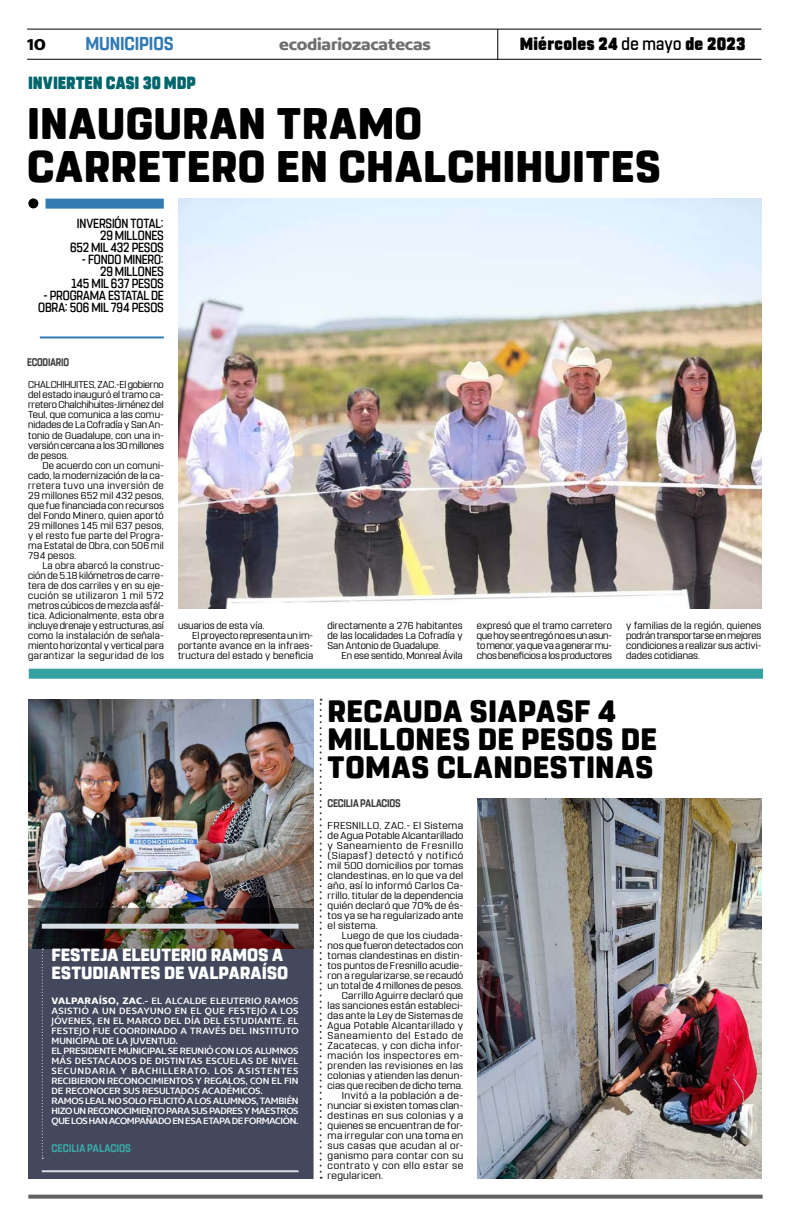
<style>
.page{position:relative;width:791px;height:1225px;background:#fff}
.page>*{position:absolute;margin:0;border:0;box-sizing:border-box;transform-origin:0 0}
.t1{font:800 44px/43px "Rohn Rounded";letter-spacing:.015em;color:#000}
.t2{font:800 30.8px/28px "Rohn Rounded";letter-spacing:.015em;color:#000}
.t3{font:700 18.6px "Rohn Rounded";letter-spacing:-.01em;color:#327ab3;scale:.91 1}
.t4{font:800 17.6px/18px "Rohn Rounded";color:#fff}
.t5{font:900 17.6px "Rohn Rounded";letter-spacing:.02em;color:#000;scale:.91 1}
.t6{font:900 17.6px "Rohn Rounded";color:#00666c;scale:.87 1}
.t7{font:700 16.9px "Concord";letter-spacing:-.01em;color:#706f6f}
.t8{font:700 16.9px "Concord";color:#000}
.t9{font:500 13.2px/12px "Rohn Rounded";letter-spacing:-.01em;color:#000;text-align:right;scale:.87 1}
.t10{font:700 11px "Rohn Rounded";letter-spacing:-.015em;color:#3d3d3d;scale:.86 1}
.t11{font:700 11px "Rohn Rounded";letter-spacing:.005em;color:#3ba8a6;scale:.9 1}
.t12{font:700 11px "Rohn Rounded";letter-spacing:-.015em;color:#3d3d3d;scale:.83 1}
.t13{font:10px/10px "Rohn Rounded";letter-spacing:.02em;color:#000;text-align:justify}
.t14{font:10px/10px "Concord";letter-spacing:-.01em;color:#fff}
.t15{font:10px/10px "Rohn Rounded";letter-spacing:.02em;color:#000;text-align:justify;scale:1.08 1}
.t16{font:10px "Rohn Rounded";letter-spacing:.02em;color:#000;scale:1.05 1}
.t17{font:10px "Rohn Rounded";letter-spacing:.04em;color:#000;scale:1.08 1}
.t18{font:10px "Rohn Rounded";letter-spacing:.04em;color:#000;scale:1.05 1}
.t19{font:10px "Rohn Rounded";letter-spacing:-.005em;color:#000}
.t20{font:10px "Rohn Rounded";letter-spacing:.055em;color:#000;scale:1.05 1}
.t21{font:10px "Rohn Rounded";letter-spacing:.05em;color:#000;scale:1.08 1}
.t22{font:10px "Rohn Rounded";letter-spacing:.065em;color:#000;scale:1.05 1}
.s1{font-weight:500}
.s2{font-weight:700}
</style>
<div class="page">
<img style="left:28px;top:699px;width:285px;height:209px">
<svg style="left:28px;top:1194px;width:735px;height:4px;background:#7a7a7a"></svg>
<hr style="left:27px;top:29px;width:734px;height:1px;background:#000">
<hr style="left:27px;top:59px;width:734px;height:1px;background:#000">
<hr style="left:497px;top:29px;width:1px;height:31px;background:#000">
<div style="left:29px;top:668px;width:734px;height:10px;background:#36a1a1"></div>
<svg style="left:320px;top:698px;width:2px;height:480px"></svg>
<svg style="left:28px;top:908px;width:286px;height:270px;background:#434656"></svg>
<svg style="left:42px;top:948px;width:1px;height:210px"></svg>
<div style="left:42px;top:923px;width:257px;height:5px;background:#d6dee3"></div>
<hr style="left:42px;top:1170px;width:257px;height:2px;background:#d6dee3">
<div style="left:46px;top:199px;width:118px;height:10px;background:#327ab3"></div>
<hr style="left:40px;top:336px;width:124px;height:2px;background:#327ab3">
<div style="left:28px;top:198px;width:10px;height:10px;background:#000;border-radius:50%"></div>
<img style="left:178px;top:199px;width:583px;height:409px">
<img style="left:477px;top:798px;width:284px;height:380px">
<h3 class="t8" style="left:27px;top:34px;width:20px">10</h3>
<h3 class="t3" style="left:86px;top:33px;width:98px">MUNICIPIOS</h3>
<h3 class="t7" style="left:279px;top:34px;width:153px">ecodiariozacatecas</h3>
<h3 class="t5" style="left:520px;top:34px;width:250px">Miércoles 24 <span class="s1">de mayo</span> de 2023</h3>
<h3 class="t6" style="left:28px;top:73px;width:194px">INVIERTEN CASI 30 MDP</h3>
<h1 class="t1" style="left:27px;top:103px;width:635px">INAUGURAN TRAMO<br>CARRETERO EN CHALCHIHUITES</h1>
<h3 class="t9" style="left:70px;top:218px;width:109px">INVERSIÓN TOTAL:<br>29 MILLONES<br>652 MIL 432 PESOS</h3>
<h3 class="t9" style="left:71px;top:254px;width:108px">- FONDO MINERO:<br>29 MILLONES<br>145 MIL 637 PESOS</h3>
<h3 class="t9" style="left:38px;top:290px;width:146px;text-align:center">- PROGRAMA ESTATAL DE<br>OBRA: 506 MIL 794 PESOS</h3>
<p class="t12" style="left:27px;top:356px;width:52px">ECODIARIO</p>
<p class="t13" style="left:28px;top:380px;width:137px">CHALCHIHUITES, ZAC.-El gobierno del estado inauguró el tramo ca&shy;rretero Chalchihuites-Jiménez del Teul, que comunica a las comu&shy;nidades de La Cofradía y San An&shy;tonio de Guadalupe, con una in&shy;versión cercana a los 30 millones de pesos.</p>
<p class="t13" style="left:28px;top:460px;width:137px;text-indent:14px">De acuerdo con un comuni&shy;cado, la modernización de la ca&shy;rretera tuvo una inversión de 29 millones 652 mil 432 pesos, que fue financiada con recursos del Fondo Minero, quien aportó 29 millones 145 mil 637 pesos, y el resto fue parte del Progra&shy;ma Estatal de Obra, con 506 mil 794 pesos.</p>
<p class="t13" style="left:28px;top:560px;width:137px;text-indent:14px">La obra abarcó la construc&shy;ción de 5.18 kilómetros de carre&shy;tera de dos carriles y en su eje&shy;cución se utilizaron 1 mil 572 metros cúbicos de mezcla asfál&shy;tica. Adicionalmente, esta obra incluye drenaje y estructuras, así como la instalación de señala&shy;miento horizontal y vertical para garantizar la seguridad de los</p>
<p class="t13" style="left:178px;top:620px;width:88px">usuarios de esta vía.</p>
<p class="t19" style="left:192px;top:629px;width:123px">El proyecto representa un im-</p>
<p class="t13" style="left:178px;top:640px;width:137px">portante avance en la infraes-</p>
<p class="t13" style="left:178px;top:650px;width:137px">tructura del estado y beneficia</p>
<p class="t13" style="left:327px;top:620px;width:137px">directamente a 276 habitantes de las localidades La Cofradía y San Antonio de Guadalupe.</p>
<p class="t13" style="left:342px;top:650px;width:123px">En ese sentido, Monreal Ávila</p>
<p class="t13" style="left:477px;top:620px;width:137px">expresó que el tramo carretero que hoy se entregó no es un asun&shy;to menor, ya que va a generar mu&shy;chos beneficios a los productores</p>
<p class="t13" style="left:626px;top:620px;width:137px">y familias de la región, quienes podrán transportarse en mejores condiciones a realizar sus activi&shy;dades cotidianas.</p>
<h3 class="t4" style="left:52px;top:946px;width:238px">FESTEJA ELEUTERIO RAMOS A<br>ESTUDIANTES DE VALPARAÍSO</h3>
<p class="t14" style="left:52px;top:995px;width:249px"><span class="s2">VALPARAÍSO, ZAC</span>.- EL ALCALDE ELEUTERIO RAMOS ASISTIÓ A UN DESAYUNO EN EL QUE FESTEJÓ A LOS JÓVENES, EN EL MARCO DEL DÍA DEL ESTUDIANTE. EL FESTEJO FUE COORDINADO A TRAVÉS DEL INSTITUTO MUNICIPAL DE LA JUVENTUD.<br>EL PRESIDENTE MUNICIPAL SE REUNIÓ CON LOS ALUMNOS MÁS DESTACADOS DE DISTINTAS ESCUELAS DE NIVEL SECUNDARIA Y BACHILLERATO. LOS ASISTENTES RECIBIERON RECONOCIMIENTOS Y REGALOS, CON EL FIN DE RECONOCER SUS RESULTADOS ACADÉMICOS.<br>RAMOS LEAL NO SOLO FELICITÓ A LOS ALUMNOS, TAMBIÉN HIZO UN RECONOCIMIENTO PARA SUS PADRES Y MAESTROS QUE LOS HAN ACOMPAÑADO EN ESA ETAPA DE FORMACIÓN.</p>
<p class="t11" style="left:52px;top:1142px;width:90px">CECILIA PALACIOS</p>
<h2 class="t2" style="left:328px;top:697px;width:331px">RECAUDA SIAPASF 4<br>MILLONES DE PESOS DE<br>TOMAS CLANDESTINAS</h2>
<p class="t10" style="left:327px;top:796px;width:87px">CECILIA PALACIOS</p>
<p class="t15" style="left:328px;top:820px;width:127px">FRESNILLO, ZAC.- El Sistema de Agua Potable Alcantarillado y Saneamiento de Fresnillo (Siapasf) detectó y notificó mil 500 domicilios por tomas clandestinas, en lo que va del año, así lo informó Carlos Ca&shy;rrillo, titular de la dependencia quién declaró que 70% de és&shy;tos ya se ha regularizado ante el sistema.</p>
<p class="t16" style="left:342px;top:929px;width:117px">Luego de que los ciudada-</p>
<p class="t16" style="left:328px;top:939px;width:131px">nos que fueron detectados con</p>
<p class="t16" style="left:328px;top:949px;width:131px">tomas clandestinas en distin-</p>
<p class="t16" style="left:328px;top:959px;width:131px">tos puntos de Fresnillo acudie-</p>
<p class="t16" style="left:328px;top:969px;width:131px">ron a regularizarse, se recaudó</p>
<p class="t16" style="left:328px;top:979px;width:131px">un total de 4 millones de pesos.</p>
<p class="t16" style="left:342px;top:989px;width:117px">Carrillo Aguirre declaró que</p>
<p class="t16" style="left:328px;top:999px;width:131px">las sanciones están estableci-</p>
<p class="t16" style="left:328px;top:1009px;width:131px">das ante la Ley de Sistemas de</p>
<p class="t16" style="left:328px;top:1019px;width:131px">Agua Potable Alcantarillado y</p>
<p class="t22" style="left:328px;top:1029px;width:131px">Saneamiento del Estado de</p>
<p class="t18" style="left:328px;top:1039px;width:131px">Zacatecas, y con dicha infor-</p>
<p class="t20" style="left:328px;top:1049px;width:131px">mación los inspectores em-</p>
<p class="t16" style="left:328px;top:1059px;width:131px">prenden las revisiones en las</p>
<p class="t16" style="left:328px;top:1069px;width:131px">colonias y atienden las denun-</p>
<p class="t16" style="left:328px;top:1079px;width:131px">cias que reciben de dicho tema.</p>
<p class="t15" style="left:342px;top:1090px;width:114px">Invitó a la población a de-</p>
<p class="t15" style="left:328px;top:1100px;width:127px">nunciar si existen tomas clan-</p>
<p class="t15" style="left:328px;top:1110px;width:127px">destinas en sus colonias y a</p>
<p class="t15" style="left:328px;top:1120px;width:127px">quienes se encuentran de for-</p>
<p class="t15" style="left:328px;top:1130px;width:127px">ma irregular con una toma en</p>
<p class="t17" style="left:328px;top:1139px;width:127px">sus casas que acudan al or-</p>
<p class="t17" style="left:328px;top:1149px;width:127px">ganismo para contar con su</p>
<p class="t21" style="left:328px;top:1159px;width:127px">contrato y con ello estar se</p>
<p class="t15" style="left:328px;top:1170px;width:53px">regularicen.</p>
</div>
